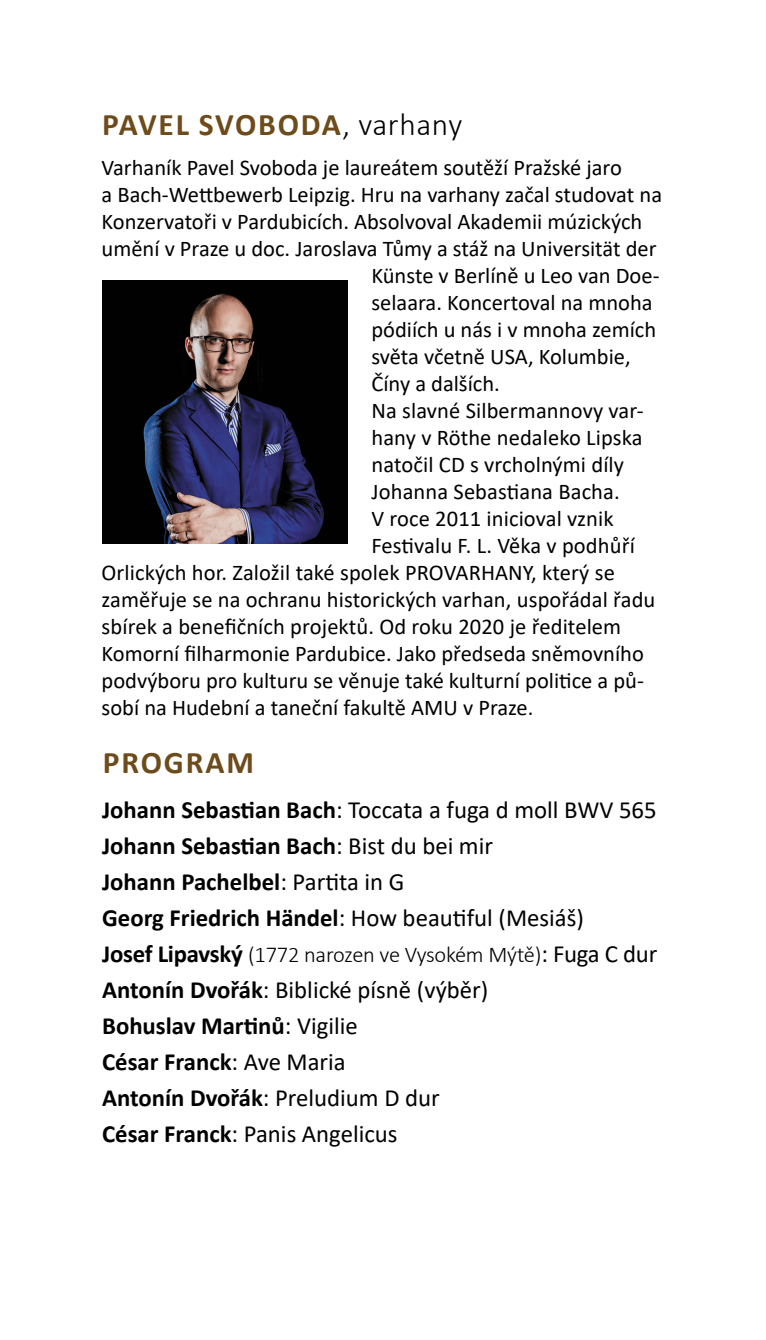
<style>
.page{position:relative;width:766px;height:1340px;background:#fff}
.page>*{position:absolute;margin:0;border:0;box-sizing:border-box;transform-origin:0 0}
.t1{font:700 31.5px "Calibri";letter-spacing:.06em;color:#6d4b1a}
.t2{font:24.75px "Calibri";color:#000}
.t3{font:700 24.75px "Calibri";color:#000}
.t4{font:22.5px/27px "Calibri";color:#000}
.t5{font:300 22.5px "Calibri";letter-spacing:-.01em;color:#000}
.s1{font-weight:300;color:#000}
.s2{font-weight:700}
.s3{font-weight:400}
.s4{font-weight:700;font-size:24.75px}
.s5{font-weight:400;font-size:24.75px}
</style>
<div class="page">
<img style="left:102px;top:281px;width:246px;height:263px">
<p class="t1" style="left:102px;top:102px;width:361px">PAVEL SVOBODA<span class="s1">, varhany</span></p>
<p class="t4" style="left:102px;top:153px;width:521px">Varhaník Pavel Svoboda je laureátem soutěží Pražské jaro</p>
<p class="t4" style="left:102px;top:180px;width:562px">a Bach-Wettbewerb Leipzig. Hru na varhany začal studovat na</p>
<p class="t4" style="left:102px;top:207px;width:542px">Konzervatoři v Pardubicích. Absolvoval Akademii múzických</p>
<p class="t4" style="left:102px;top:234px;width:556px">umění v Praze u doc. Jaroslava Tůmy a stáž na Universität der</p>
<p class="t4" style="left:371px;top:261px;width:289px">Künste v Berlíně u Leo van Doe-</p>
<p class="t4" style="left:371px;top:288px;width:283px">selaara. Koncertoval na mnoha</p>
<p class="t4" style="left:371px;top:315px;width:286px">pódiích u nás i v mnoha zemích</p>
<p class="t4" style="left:371px;top:342px;width:261px">světa včetně USA, Kolumbie,</p>
<p class="t4" style="left:371px;top:369px;width:130px">Číny a dalších.</p>
<p class="t4" style="left:371px;top:396px;width:273px">Na slavné Silbermannovy var&shy;hany v Röthe nedaleko Lipska natočil CD s vrcholnými díly<br>Johanna Sebastiana Bacha.</p>
<p class="t4" style="left:371px;top:504px;width:243px">V roce 2011 inicioval vznik</p>
<p class="t4" style="left:371px;top:531px;width:265px">Festivalu F. L. Věka v podhůří</p>
<p class="t4" style="left:102px;top:558px;width:514px">Orlických hor. Založil také spolek PROVARHANY, který se</p>
<p class="t4" style="left:102px;top:585px;width:555px">zaměřuje se na ochranu historických varhan, uspořádal řadu</p>
<p class="t4" style="left:102px;top:612px;width:521px">sbírek a benefičních projektů. Od roku 2020 je ředitelem</p>
<p class="t4" style="left:102px;top:639px;width:543px">Komorní filharmonie Pardubice. Jako předseda sněmovního</p>
<p class="t4" style="left:102px;top:666px;width:544px">podvýboru pro kulturu se věnuje také kulturní politice a pů-</p>
<p class="t4" style="left:102px;top:693px;width:433px">sobí na Hudební a taneční fakultě AMU v Praze.</p>
<p class="t1" style="left:103px;top:740px;width:153px">PROGRAM</p>
<p class="t2" style="left:102px;top:792px;width:556px"><span class="s2">Johann Sebastian Bach</span>: Toccata a fuga d moll BWV 565</p>
<p class="t3" style="left:102px;top:828px;width:392px">Johann Sebastian Bach<span class="s3">: Bist du bei mir</span></p>
<p class="t3" style="left:102px;top:864px;width:304px">Johann Pachelbel<span class="s3">: Partita in G</span></p>
<p class="t2" style="left:102px;top:900px;width:483px"><span class="s2">Georg Friedrich Händel</span>: How beautiful (Mesiáš)</p>
<p class="t5" style="left:102px;top:940px;width:556px"><span class="s4">Josef Lipavský</span> (1772 narozen ve Vysokém Mýtě)<span class="s5">: Fuga C dur</span></p>
<p class="t2" style="left:102px;top:972px;width:387px"><span class="s2">Antonín Dvořák</span>: Biblické písně (výběr)</p>
<p class="t3" style="left:102px;top:1008px;width:257px">Bohuslav Martinů<span class="s3">: Vigilie</span></p>
<p class="t3" style="left:102px;top:1044px;width:245px">César Franck<span class="s3">: Ave Maria</span></p>
<p class="t2" style="left:102px;top:1080px;width:339px"><span class="s2">Antonín Dvořák</span>: Preludium D dur</p>
<p class="t2" style="left:102px;top:1116px;width:297px"><span class="s2">César Franck</span>: Panis Angelicus</p>
</div>
